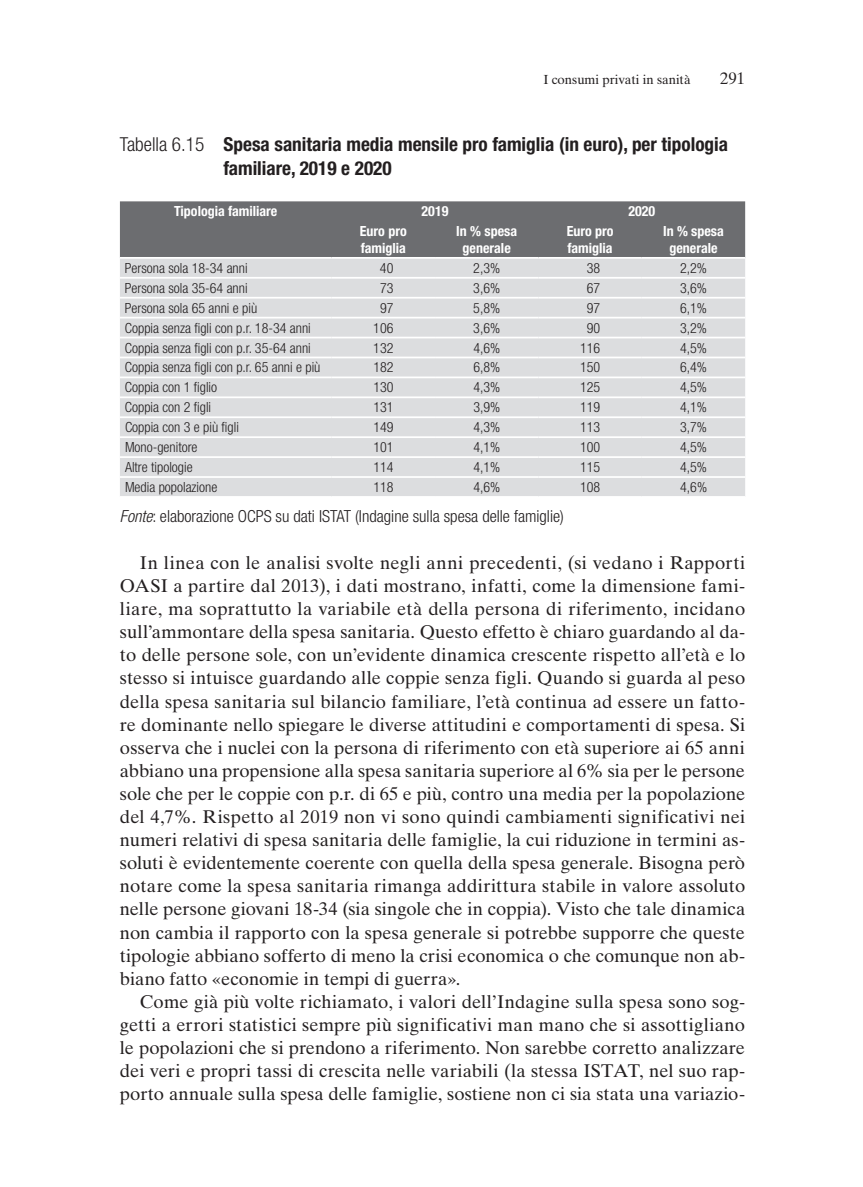
<style>
.page{position:relative;width:863px;height:1187px;background:#fff}
.page>*{position:absolute;margin:0;border:0;box-sizing:border-box;transform-origin:0 0}
.t1{font:700 condensed 19.25px/23.1px "Helvetica Neue LT Std";color:#231f20}
.t2{font:18.38px/23.1px "Times Ten LT Std";color:#231f20;text-align:justify}
.t3{font:300 condensed 16.62px "Helvetica Neue LT Std";color:#231f20}
.t4{font:16.62px "Times Ten LT Std";color:#231f20}
.t5{font:300 condensed 14px "Helvetica Neue LT Std";color:#231f20}
.t6{font:700 condensed 14px/16.6px "Helvetica Neue LT Std";color:#fff}
.t7{font:13.12px "Times Ten LT Std";color:#231f20}
.s1{font-weight:300}
.s2{font-style:italic}
</style>
<div class="page">
<div style="left:120px;top:201px;width:625px;height:56px;background:#6c6d70"></div>
<div style="left:120px;top:259px;width:625px;height:237px;background:#dcdddf"></div>
<hr style="left:120px;top:277px;width:212px;height:2px;background:#fff">
<hr style="left:332px;top:277px;width:103px;height:2px;background:#fff">
<hr style="left:435px;top:277px;width:103px;height:2px;background:#fff">
<hr style="left:538px;top:277px;width:104px;height:2px;background:#fff">
<hr style="left:642px;top:277px;width:103px;height:2px;background:#fff">
<hr style="left:120px;top:297px;width:212px;height:1px;background:#fff">
<hr style="left:332px;top:297px;width:103px;height:1px;background:#fff">
<hr style="left:435px;top:297px;width:103px;height:1px;background:#fff">
<hr style="left:538px;top:297px;width:104px;height:1px;background:#fff">
<hr style="left:642px;top:297px;width:103px;height:1px;background:#fff">
<hr style="left:120px;top:317px;width:212px;height:1px;background:#fff">
<hr style="left:332px;top:317px;width:103px;height:1px;background:#fff">
<hr style="left:435px;top:317px;width:103px;height:1px;background:#fff">
<hr style="left:538px;top:317px;width:104px;height:1px;background:#fff">
<hr style="left:642px;top:317px;width:103px;height:1px;background:#fff">
<hr style="left:120px;top:337px;width:212px;height:1px;background:#fff">
<hr style="left:332px;top:337px;width:103px;height:1px;background:#fff">
<hr style="left:435px;top:337px;width:103px;height:1px;background:#fff">
<hr style="left:538px;top:337px;width:104px;height:1px;background:#fff">
<hr style="left:642px;top:337px;width:103px;height:1px;background:#fff">
<hr style="left:120px;top:356px;width:212px;height:2px;background:#fff">
<hr style="left:332px;top:356px;width:103px;height:2px;background:#fff">
<hr style="left:435px;top:356px;width:103px;height:2px;background:#fff">
<hr style="left:538px;top:356px;width:104px;height:2px;background:#fff">
<hr style="left:642px;top:356px;width:103px;height:2px;background:#fff">
<hr style="left:120px;top:376px;width:212px;height:2px;background:#fff">
<hr style="left:332px;top:376px;width:103px;height:2px;background:#fff">
<hr style="left:435px;top:376px;width:103px;height:2px;background:#fff">
<hr style="left:538px;top:376px;width:104px;height:2px;background:#fff">
<hr style="left:642px;top:376px;width:103px;height:2px;background:#fff">
<hr style="left:120px;top:396px;width:212px;height:2px;background:#fff">
<hr style="left:332px;top:396px;width:103px;height:2px;background:#fff">
<hr style="left:435px;top:396px;width:103px;height:2px;background:#fff">
<hr style="left:538px;top:396px;width:104px;height:2px;background:#fff">
<hr style="left:642px;top:396px;width:103px;height:2px;background:#fff">
<hr style="left:120px;top:416px;width:212px;height:2px;background:#fff">
<hr style="left:332px;top:416px;width:103px;height:2px;background:#fff">
<hr style="left:435px;top:416px;width:103px;height:2px;background:#fff">
<hr style="left:538px;top:416px;width:104px;height:2px;background:#fff">
<hr style="left:642px;top:416px;width:103px;height:2px;background:#fff">
<hr style="left:120px;top:436px;width:212px;height:2px;background:#fff">
<hr style="left:332px;top:436px;width:103px;height:2px;background:#fff">
<hr style="left:435px;top:436px;width:103px;height:2px;background:#fff">
<hr style="left:538px;top:436px;width:104px;height:2px;background:#fff">
<hr style="left:642px;top:436px;width:103px;height:2px;background:#fff">
<hr style="left:120px;top:456px;width:212px;height:2px;background:#fff">
<hr style="left:332px;top:456px;width:103px;height:2px;background:#fff">
<hr style="left:435px;top:456px;width:103px;height:2px;background:#fff">
<hr style="left:538px;top:456px;width:104px;height:2px;background:#fff">
<hr style="left:642px;top:456px;width:103px;height:2px;background:#fff">
<hr style="left:120px;top:476px;width:212px;height:2px;background:#fff">
<hr style="left:332px;top:476px;width:103px;height:2px;background:#fff">
<hr style="left:435px;top:476px;width:103px;height:2px;background:#fff">
<hr style="left:538px;top:476px;width:104px;height:2px;background:#fff">
<hr style="left:642px;top:476px;width:103px;height:2px;background:#fff">
<p class="t7" style="left:543px;top:71px;width:149px">I consumi privati in sanità</p>
<p class="t4" style="left:720px;top:68px;width:26px">291</p>
<p class="t1" style="left:223px;top:133px;width:506px;text-indent:-104px"><span class="s1">Tabella 6.15</span> Spesa sanitaria media mensile pro famiglia (in euro), per tipologia familiare, 2019 e 2020</p>
<p class="t6" style="left:174px;top:203px;width:105px">Tipologia familiare</p>
<p class="t6" style="left:421px;top:203px;width:28px">2019</p>
<p class="t6" style="left:628px;top:203px;width:28px">2020</p>
<p class="t6" style="left:360px;top:223px;width:48px">Euro pro famiglia</p>
<p class="t6" style="left:456px;top:223px;width:62px;text-align:center">In % spesa generale</p>
<p class="t6" style="left:566px;top:223px;width:48px">Euro pro famiglia</p>
<p class="t6" style="left:663px;top:223px;width:62px;text-align:center">In % spesa generale</p>
<p class="t5" style="left:125px;top:260px;width:124px">Persona sola 18-34 anni</p>
<p class="t5" style="left:380px;top:260px;width:15px">40</p>
<p class="t5" style="left:473px;top:260px;width:28px">2,3%</p>
<p class="t5" style="left:587px;top:260px;width:15px">38</p>
<p class="t5" style="left:680px;top:260px;width:28px">2,2%</p>
<p class="t5" style="left:125px;top:280px;width:124px">Persona sola 35-64 anni</p>
<p class="t5" style="left:380px;top:280px;width:15px">73</p>
<p class="t5" style="left:473px;top:280px;width:28px">3,6%</p>
<p class="t5" style="left:587px;top:280px;width:15px">67</p>
<p class="t5" style="left:680px;top:280px;width:28px">3,6%</p>
<p class="t5" style="left:125px;top:300px;width:134px">Persona sola 65 anni e più</p>
<p class="t5" style="left:380px;top:300px;width:15px">97</p>
<p class="t5" style="left:473px;top:300px;width:28px">5,8%</p>
<p class="t5" style="left:587px;top:300px;width:15px">97</p>
<p class="t5" style="left:680px;top:300px;width:28px">6,1%</p>
<p class="t5" style="left:125px;top:320px;width:187px">Coppia senza figli con p.r. 18-34 anni</p>
<p class="t5" style="left:373px;top:320px;width:22px">106</p>
<p class="t5" style="left:473px;top:320px;width:28px">3,6%</p>
<p class="t5" style="left:587px;top:320px;width:15px">90</p>
<p class="t5" style="left:680px;top:320px;width:28px">3,2%</p>
<p class="t5" style="left:125px;top:339px;width:187px">Coppia senza figli con p.r. 35-64 anni</p>
<p class="t5" style="left:373px;top:339px;width:22px">132</p>
<p class="t5" style="left:473px;top:339px;width:28px">4,6%</p>
<p class="t5" style="left:580px;top:339px;width:22px">116</p>
<p class="t5" style="left:680px;top:339px;width:28px">4,5%</p>
<p class="t5" style="left:125px;top:359px;width:197px">Coppia senza figli con p.r. 65 anni e più</p>
<p class="t5" style="left:373px;top:359px;width:22px">182</p>
<p class="t5" style="left:473px;top:359px;width:28px">6,8%</p>
<p class="t5" style="left:580px;top:359px;width:22px">150</p>
<p class="t5" style="left:680px;top:359px;width:28px">6,4%</p>
<p class="t5" style="left:125px;top:379px;width:94px">Coppia con 1 figlio</p>
<p class="t5" style="left:373px;top:379px;width:22px">130</p>
<p class="t5" style="left:473px;top:379px;width:28px">4,3%</p>
<p class="t5" style="left:580px;top:379px;width:22px">125</p>
<p class="t5" style="left:680px;top:379px;width:28px">4,5%</p>
<p class="t5" style="left:125px;top:399px;width:88px">Coppia con 2 figli</p>
<p class="t5" style="left:373px;top:399px;width:22px">131</p>
<p class="t5" style="left:473px;top:399px;width:28px">3,9%</p>
<p class="t5" style="left:580px;top:399px;width:22px">119</p>
<p class="t5" style="left:680px;top:399px;width:28px">4,1%</p>
<p class="t5" style="left:125px;top:419px;width:115px">Coppia con 3 e più figli</p>
<p class="t5" style="left:373px;top:419px;width:22px">149</p>
<p class="t5" style="left:473px;top:419px;width:28px">4,3%</p>
<p class="t5" style="left:580px;top:419px;width:22px">113</p>
<p class="t5" style="left:680px;top:419px;width:28px">3,7%</p>
<p class="t5" style="left:125px;top:439px;width:74px">Mono-genitore</p>
<p class="t5" style="left:373px;top:439px;width:22px">101</p>
<p class="t5" style="left:473px;top:439px;width:28px">4,1%</p>
<p class="t5" style="left:580px;top:439px;width:22px">100</p>
<p class="t5" style="left:680px;top:439px;width:28px">4,5%</p>
<p class="t5" style="left:125px;top:459px;width:69px">Altre tipologie</p>
<p class="t5" style="left:373px;top:459px;width:22px">114</p>
<p class="t5" style="left:473px;top:459px;width:28px">4,1%</p>
<p class="t5" style="left:580px;top:459px;width:22px">115</p>
<p class="t5" style="left:680px;top:459px;width:28px">4,5%</p>
<p class="t5" style="left:125px;top:479px;width:94px">Media popolazione</p>
<p class="t5" style="left:373px;top:479px;width:22px">118</p>
<p class="t5" style="left:473px;top:479px;width:28px">4,6%</p>
<p class="t5" style="left:580px;top:479px;width:22px">108</p>
<p class="t5" style="left:680px;top:479px;width:28px">4,6%</p>
<p class="t3" style="left:120px;top:507px;width:445px"><span class="s2">Fonte</span>: elaborazione OCPS su dati ISTAT (Indagine sulla spesa delle famiglie)</p>
<p class="t2" style="left:120px;top:551px;width:627px;text-indent:20px">In linea con le analisi svolte negli anni precedenti, (si vedano i Rapporti OASI a partire dal 2013), i dati mostrano, infatti, come la dimensione fami&shy;liare, ma soprattutto la variabile età della persona di riferimento, incidano sull’ammontare della spesa sanitaria. Questo effetto è chiaro guardando al da&shy;to delle persone sole, con un’evidente dinamica crescente rispetto all’età e lo stesso si intuisce guardando alle coppie senza figli. Quando si guarda al peso della spesa sanitaria sul bilancio familiare, l’età continua ad essere un fatto&shy;re dominante nello spiegare le diverse attitudini e comportamenti di spesa. Si osserva che i nuclei con la persona di riferimento con età superiore ai 65 anni abbiano una propensione alla spesa sanitaria superiore al 6% sia per le persone sole che per le coppie con p.r. di 65 e più, contro una media per la popolazione del 4,7%. Rispetto al 2019 non vi sono quindi cambiamenti significativi nei numeri relativi di spesa sanitaria delle famiglie, la cui riduzione in termini as&shy;soluti è evidentemente coerente con quella della spesa generale. Bisogna però notare come la spesa sanitaria rimanga addirittura stabile in valore assoluto nelle persone giovani 18-34 (sia singole che in coppia). Visto che tale dinamica non cambia il rapporto con la spesa generale si potrebbe supporre che queste tipologie abbiano sofferto di meno la crisi economica o che comunque non ab&shy;biano fatto «economie in tempi di guerra».</p>
<p class="t2" style="left:120px;top:990px;width:627px;text-indent:20px">Come già più volte richiamato, i valori dell’Indagine sulla spesa sono sog&shy;getti a errori statistici sempre più significativi man mano che si assottigliano le popolazioni che si prendono a riferimento. Non sarebbe corretto analizzare dei veri e propri tassi di crescita nelle variabili (la stessa ISTAT, nel suo rap&shy;porto annuale sulla spesa delle famiglie, sostiene non ci sia stata una variazio-</p>
</div>
